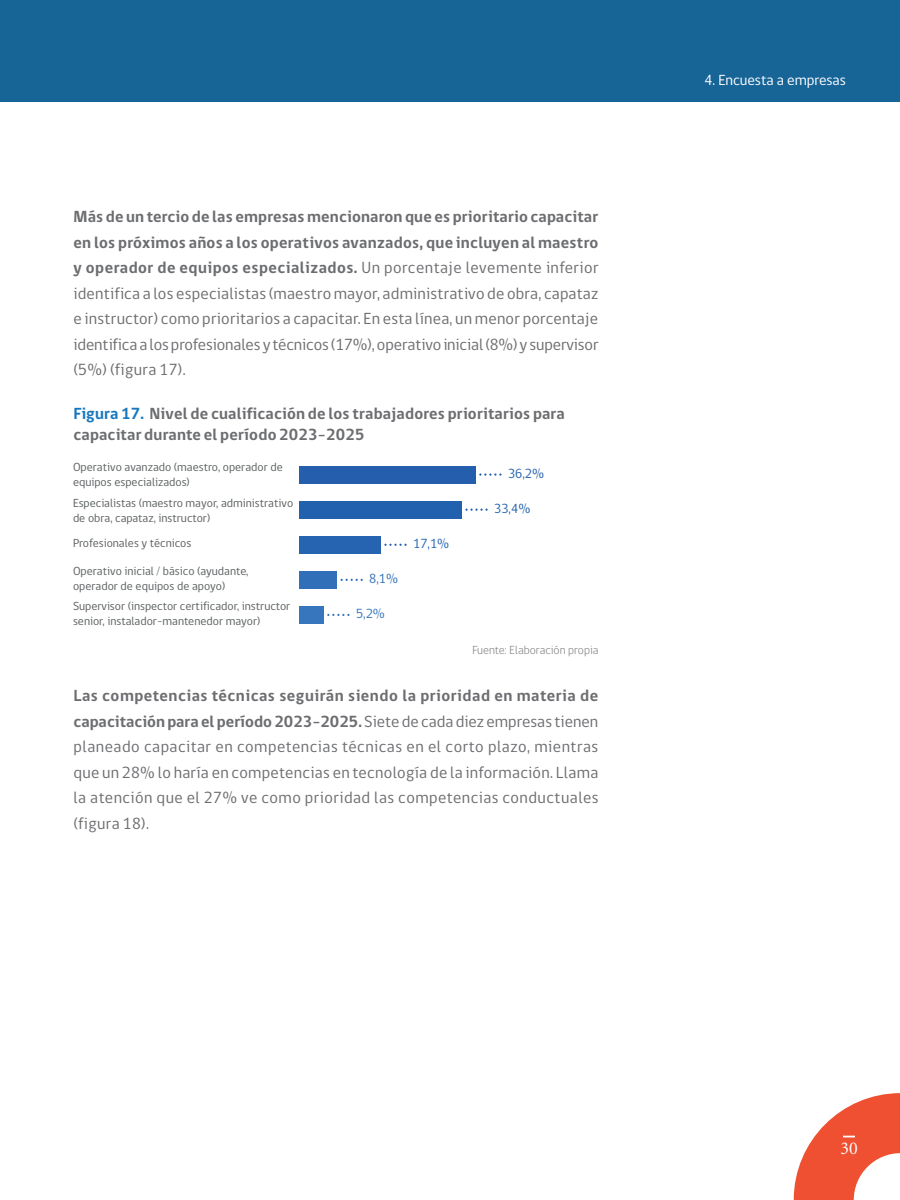
<style>
.page{position:relative;width:900px;height:1200px;background:#fff}
.page>*{position:absolute;margin:0;border:0;box-sizing:border-box;transform-origin:0 0}
.t1{font:18px "Minion";color:#fff}
.t2{font:16.5px/25.5px "gob CL";letter-spacing:.02em;color:#6c6d70;text-align:justify}
.t3{font:700 16.5px/21px "gob CL";letter-spacing:.01em;color:#6c6d70}
.t4{font:15px "gob CL";letter-spacing:-.005em;color:#fff}
.t5{font:13.5px "gob CL";color:#2261ae}
.t6{font:13.5px "gob CL";color:#2664b1}
.t7{font:13.5px "gob CL";color:#245eac}
.t8{font:13.5px "gob CL";color:#316fb8}
.t9{font:13.5px "gob CL";color:#3776bc}
.t10{font:12px/15px "gob CL";color:#5a5e5f}
.t11{font:300 12px "gob CL";color:#6c6d70}
.s1{font-weight:700}
.s2{color:#1777be}
</style>
<div class="page">
<svg style="left:794px;top:1093px;width:106px;height:107px"></svg>
<div style="left:0;top:0;width:900px;height:102px;background:#176497"></div>
<svg style="left:465px;top:509px;width:23px;height:2px"></svg>
<div style="left:299px;top:466px;width:176px;height:17px;background:#245eac"></div>
<div style="left:299px;top:501px;width:163px;height:17px;background:#2261ae"></div>
<svg style="left:384px;top:544px;width:23px;height:2px"></svg>
<div style="left:299px;top:536px;width:82px;height:17px;background:#2664b1"></div>
<svg style="left:341px;top:579px;width:22px;height:2px"></svg>
<div style="left:299px;top:571px;width:38px;height:17px;background:#316fb8"></div>
<svg style="left:327px;top:614px;width:23px;height:2px"></svg>
<div style="left:299px;top:606px;width:25px;height:17px;background:#3776bc"></div>
<svg style="left:479px;top:473px;width:23px;height:3px"></svg>
<p class="t2" style="left:74px;top:205px;width:527px"><span class="s1">Más de un tercio de las empresas mencionaron que es prioritario capacitar en los próximos años a los operativos avanzados, que incluyen al maestro y operador de equipos especializados.</span> Un porcentaje levemente inferior identifica a los especialistas (maestro mayor, administrativo de obra, capataz e instructor) como prioritarios a capacitar. En esta línea, un menor porcentaje identifica a los profesionales y técnicos (17%), operativo inicial (8%) y supervisor (5%) (figura 17).</p>
<p class="t3" style="left:74px;top:403px;width:493px"><span class="s2">Figura 17.</span> Nivel de cualificación de los trabajadores prioritarios para capacitar durante el período 2023-2025</p>
<p class="t10" style="left:73px;top:460px;width:211px">Operativo avanzado (maestro, operador de equipos especializados)</p>
<p class="t10" style="left:73px;top:496px;width:222px">Especialistas (maestro mayor, administrativo de obra, capataz, instructor)</p>
<p class="t10" style="left:73px;top:536px;width:120px">Profesionales y técnicos</p>
<p class="t10" style="left:73px;top:564px;width:177px">Operativo inicial / básico (ayudante, operador de equipos de apoyo)</p>
<p class="t10" style="left:73px;top:599px;width:219px">Supervisor (inspector certificador, instructor senior, instalador-mantenedor mayor)</p>
<p class="t8" style="left:369px;top:570px;width:30px">8,1%</p>
<p class="t9" style="left:356px;top:605px;width:30px">5,2%</p>
<p class="t6" style="left:413px;top:534px;width:38px">17,1%</p>
<p class="t7" style="left:508px;top:464px;width:38px">36,2%</p>
<p class="t5" style="left:494px;top:499px;width:38px">33,4%</p>
<p class="t11" style="left:473px;top:642px;width:127px">Fuente: Elaboración propia</p>
<p class="t2" style="left:74px;top:683px;width:527px"><span class="s1">Las competencias técnicas seguirán siendo la prioridad en materia de capacitación para el período 2023-2025.</span> Siete de cada diez empresas tienen planeado capacitar en competencias técnicas en el corto plazo, mientras que un 28% lo haría en competencias en tecnología de la información. Llama la atención que el 27% ve como prioridad las competencias conductuales (figura 18).</p>
<p class="t4" style="left:705px;top:69px;width:143px">4. Encuesta a empresas</p>
<p class="t1" style="left:840px;top:1140px;width:19px">30</p>
</div>
